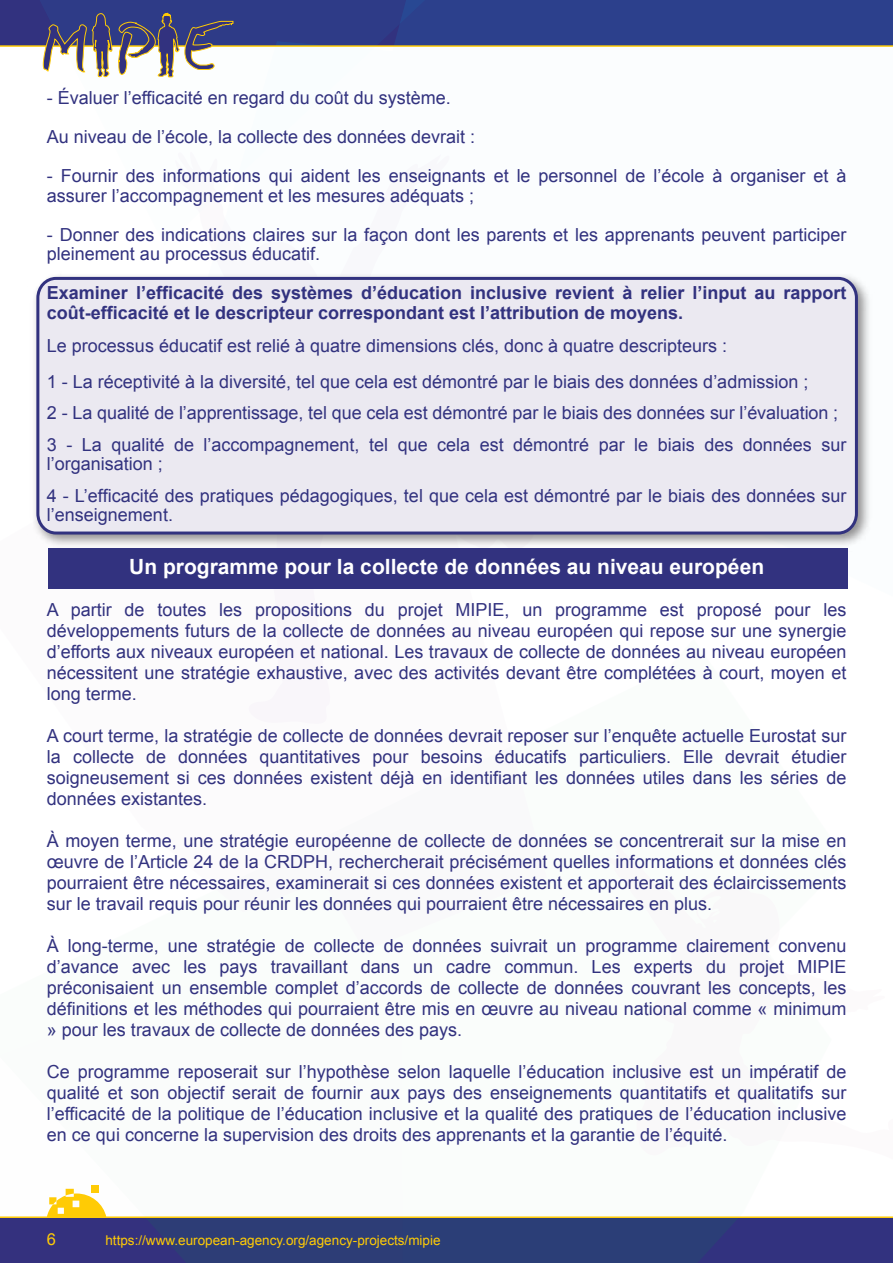
<style>
.page{position:relative;width:893px;height:1263px;background:#fff}
.page>*{position:absolute;margin:0;border:0;box-sizing:border-box;transform-origin:0 0}
.t1{font:700 21px "Arial";color:#fff}
.t2{font:18px/21px "Arial";color:#32327f}
.t3{font:700 18px/19.5px "Arial";color:#32327f}
.t4{font:16.5px "Arial";color:#ffcb05}
.t5{font:13.5px "Arial";color:#ffcb05}
</style>
<div class="page">
<div style="left:498px;top:0;width:395px;height:45px;background:#2c408c"></div>
<div style="left:0;top:1217px;width:893px;height:46px;background:#32327f"></div>
<div style="left:404px;top:1218px;width:334px;height:45px;background:#2b3e77"></div>
<svg style="left:147px;top:1218px;width:257px;height:45px;fill:#2d3d76"></svg>
<svg style="left:4px;top:0;width:494px;height:45px;background:#2d3b87"></svg>
<hr style="left:0;top:45px;width:893px;height:2px;background:#ffcb05">
<div style="left:91px;top:1186px;width:7px;height:7px;background:#ffcb05"></div>
<svg style="left:47px;top:1189px;width:59px;height:27px"></svg>
<hr style="left:0;top:1216px;width:893px;height:2px;background:#ffcb05">
<svg style="left:43px;top:8px;width:191px;height:70px"></svg>
<img style="left:34px;top:274px;width:835px;height:274px">
<div style="left:38px;top:278px;width:818px;height:255px;background:#ebe9f1;border-radius:19px"></div>
<div style="left:36px;top:277px;width:822px;height:257px;border:3px solid #32327f;border-radius:19px"></div>
<div style="left:48px;top:548px;width:800px;height:40px;background:#32327f"></div>
<p class="t2" style="left:47px;top:78px;width:430px;line-height:39px">- Évaluer l’efficacité en regard du coût du système.<br>Au niveau de l’école, la collecte des données devrait :</p>
<p class="t2" style="left:47px;top:166px;width:801px;line-height:19.5px">- Fournir des informations qui aident les enseignants et le personnel de l’école à organiser et à assurer l’accompagnement et les mesures adéquats ;</p>
<p class="t2" style="left:47px;top:225px;width:801px;line-height:19.5px">- Donner des indications claires sur la façon dont les parents et les apprenants peuvent participer pleinement au processus éducatif.</p>
<p class="t3" style="left:47px;top:284px;width:801px">Examiner l’efficacité des systèmes d’éducation inclusive revient à relier l’input au rapport coût-efficacité et le descripteur correspondant est l’attribution de moyens.</p>
<p class="t2" style="left:47px;top:327px;width:763px;line-height:36px">Le processus éducatif est relié à quatre dimensions clés, donc à quatre descripteurs :<br>1 - La réceptivité à la diversité, tel que cela est démontré par le biais des données d’admission ;</p>
<p class="t2" style="left:47px;top:397px;width:801px;line-height:31.5px">2 - La qualité de l’apprentissage, tel que cela est démontré par le biais des données sur l’évaluation ;<br>3 - La qualité de l’accompagnement, tel que cela est démontré par le biais des données sur</p>
<p class="t2" style="left:47px;top:448px;width:801px;line-height:31.5px">l’organisation ;<br>4 - L’efficacité des pratiques pédagogiques, tel que cela est démontré par le biais des données sur</p>
<p class="t2" style="left:47px;top:504px;width:128px">l’enseignement.</p>
<p class="t1" style="left:129px;top:552px;width:636px">Un programme pour la collecte de données au niveau européen</p>
<p class="t2" style="left:47px;top:599px;width:801px;text-align:justify">A partir de toutes les propositions du projet MIPIE, un programme est proposé pour les développements futurs de la collecte de données au niveau européen qui repose sur une synergie d’efforts aux niveaux européen et national. Les travaux de collecte de données au niveau européen nécessitent une stratégie exhaustive, avec des activités devant être complétées à court, moyen et long terme.</p>
<p class="t2" style="left:47px;top:725px;width:801px;text-align:justify">A court terme, la stratégie de collecte de données devrait reposer sur l’enquête actuelle Eurostat sur la collecte de données quantitatives pour besoins éducatifs particuliers. Elle devrait étudier soigneusement si ces données existent déjà en identifiant les données utiles dans les séries de données existantes.</p>
<p class="t2" style="left:47px;top:830px;width:801px;text-align:justify">À moyen terme, une stratégie européenne de collecte de données se concentrerait sur la mise en œuvre de l’Article 24 de la CRDPH, rechercherait précisément quelles informations et données clés pourraient être nécessaires, examinerait si ces données existent et apporterait des éclaircissements sur le travail requis pour réunir les données qui pourraient être nécessaires en plus.</p>
<p class="t2" style="left:47px;top:935px;width:801px;text-align:justify">À long-terme, une stratégie de collecte de données suivrait un programme clairement convenu d’avance avec les pays travaillant dans un cadre commun. Les experts du projet MIPIE préconisaient un ensemble complet d’accords de collecte de données couvrant les concepts, les définitions et les méthodes qui pourraient être mis en œuvre au niveau national comme « minimum » pour les travaux de collecte de données des pays.</p>
<p class="t2" style="left:47px;top:1061px;width:801px;text-align:justify">Ce programme reposerait sur l’hypothèse selon laquelle l’éducation inclusive est un impératif de qualité et son objectif serait de fournir aux pays des enseignements quantitatifs et qualitatifs sur l’efficacité de la politique de l’éducation inclusive et la qualité des pratiques de l’éducation inclusive en ce qui concerne la supervision des droits des apprenants et la garantie de l’équité.</p>
<p class="t4" style="left:47px;top:1229px;width:11px">6</p>
<p class="t5" style="left:105px;top:1232px;width:337px">https://www.european-agency.org/agency-projects/mipie</p>
</div>
